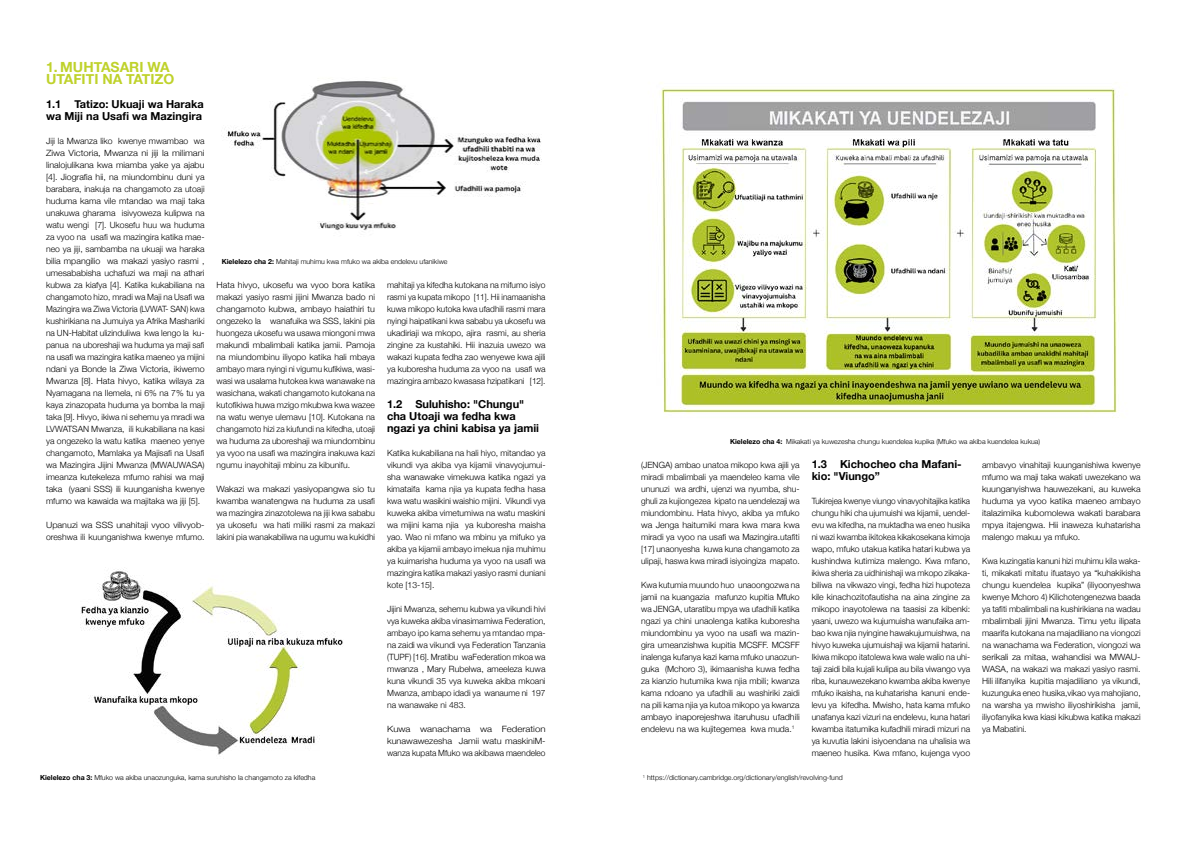
<style>
.page{position:relative;width:1191px;height:842px;background:#fff}
.page>*{position:absolute;margin:0;border:0;box-sizing:border-box;transform-origin:0 0}
.t1{font:700 14px/12px "Helvetica Neue";color:#bfd22b}
.t2{font:700 11px/12px "Helvetica Neue";color:#000}
.t3{font:300 8.6px/12px "Helvetica Neue";color:#000;text-align:justify}
.t4{font:300 8.6px/12px "Helvetica Neue";color:#000;text-align:justify;scale:.95 1}
.t5{font:300 8.6px/12px "Helvetica Neue";color:#000;text-align:justify;scale:.96 1}
.t6{font:300 8.6px/12px "Helvetica Neue";color:#000;scale:1.06 1}
.t7{font:300 8.6px/12px "Helvetica Neue";color:#000;text-align:justify;scale:1.12 1}
.t8{font:300 7px "Helvetica Neue";color:#000}
.s1{font-weight:700}
</style>
<div class="page">
<img style="left:80px;top:569px;width:263px;height:186px">
<img style="left:226px;top:79px;width:316px;height:153px">
<img style="left:660px;top:82px;width:458px;height:336px">
<h1 class="t1" style="left:46px;top:61px;width:130px">1. MUHTASARI WA<br>UTAFITI NA TATIZO</h1>
<p class="t2" style="left:46px;top:98px;width:159px">1.1 Tatizo: Ukuaji wa Haraka wa Miji na Usafi wa Mazingira</p>
<p class="t3" style="left:46px;top:134px;width:160px">Jiji la Mwanza liko kwenye mwambao wa Ziwa Victoria, Mwanza ni jiji la milimani linalojulikana kwa miamba yake ya ajabu [4]. Jiografia hii, na miundombinu duni ya barabara, inakuja na changamoto za utoaji huduma kama vile mtandao wa maji taka unakuwa gharama isivyoweza kulipwa na watu wengi [7]. Ukosefu huu wa huduma za vyoo na usafi wa mazingira katika mae&shy;neo ya jiji, sambamba na ukuaji wa haraka bilia mpangilio wa makazi yasiyo rasmi , umesababisha uchafuzi wa maji na athari kubwa za kiafya [4]. Katika kukabiliana na changamoto hizo, mradi wa Maji na Usafi wa Mazingira wa Ziwa Victoria (LVWAT- SAN) kwa kushirikiana na Jumuiya ya Afrika Mashariki na UN-Habitat ulizinduliwa kwa lengo la ku&shy;panua na uboreshaji wa huduma ya maji safi na usafi wa mazingira katika maeneo ya mijini ndani ya Bonde la Ziwa Victoria, ikiwemo Mwanza [8]. Hata hivyo, katika wilaya za Nyamagana na Ilemela, ni 6% na 7% tu ya kaya zinazopata huduma ya bomba la maji taka [9]. Hivyo, ikiwa ni sehemu ya mradi wa LVWATSAN Mwanza, ili kukabiliana na kasi ya ongezeko la watu katika maeneo yenye changamoto, Mamlaka ya Majisafi na Usafi wa Mazingira Jijini Mwanza (MWAUWASA) imeanza kutekeleza mfumo rahisi wa maji taka (yaani SSS) ili kuunganisha kwenye mfumo wa kawaida wa majitaka wa jiji [5].</p>
<p class="t6" style="left:46px;top:518px;width:151px">Upanuzi wa SSS unahitaji vyoo vilivyob&shy;oreshwa ili kuunganishwa kwenye mfumo.</p>
<p class="t8" style="left:222px;top:256px;width:227px"><span class="s1">Kielelezo cha 2:</span> Mahitaji muhimu kwa mfuko wa akiba endelevu ufanikiwe</p>
<p class="t3" style="left:217px;top:278px;width:160px">Hata hivyo, ukosefu wa vyoo bora katika makazi yasiyo rasmi jijini Mwanza bado ni changamoto kubwa, ambayo haiathiri tu ongezeko la wanafuika wa SSS, lakini pia huongeza ukosefu wa usawa miongoni mwa makundi mbalimbali katika jamii. Pamoja na miundombinu iliyopo katika hali mbaya ambayo mara nyingi ni vigumu kufikiwa, wasi&shy;wasi wa usalama hutokea kwa wanawake na wasichana, wakati changamoto kutokana na kutofikiwa huwa mzigo mkubwa kwa wazee na watu wenye ulemavu [10]. Kutokana na changamoto hizi za kiufundi na kifedha, utoaji wa huduma za uboreshaji wa miundombinu ya vyoo na usafi wa mazingira inakuwa kazi ngumu inayohitaji mbinu za kibunifu.</p>
<p class="t6" style="left:217px;top:482px;width:151px;text-align:justify">Wakazi wa makazi yasiyopangwa sio tu kwamba wanatengwa na huduma za usafi wa mazingira zinazotolewa na jiji kwa sababu ya ukosefu wa hati miliki rasmi za makazi lakini pia wanakabiliwa na ugumu wa kukidhi</p>
<p class="t3" style="left:387px;top:278px;width:160px">mahitaji ya kifedha kutokana na mifumo isiyo rasmi ya kupata mikopo [11]. Hii inamaanisha kuwa mikopo kutoka kwa ufadhili rasmi mara nyingi haipatikani kwa sababu ya ukosefu wa ukadiriaji wa mkopo, ajira rasmi, au sheria zingine za kustahiki. Hii inazuia uwezo wa wakazi kupata fedha zao wenyewe kwa ajili ya kuboresha huduma za vyoo na usafi wa mazingira ambazo kwasasa hzipatikani [12].</p>
<p class="t2" style="left:387px;top:398px;width:153px">1.2 Suluhisho: "Chungu" cha Utoaji wa fedha kwa ngazi ya chini kabisa ya jamii</p>
<p class="t3" style="left:387px;top:446px;width:160px">Katika kukabiliana na hali hiyo, mitandao ya vikundi vya akiba vya kijamii vinavyojumui&shy;sha wanawake vimekuwa katika ngazi ya kimataifa kama njia ya kupata fedha hasa kwa watu wasikini waishio mijini. Vikundi vya kuweka akiba vimetumiwa na watu maskini wa mijini kama njia ya kuboresha maisha yao. Wao ni mfano wa mbinu ya mifuko ya akiba ya kijamii ambayo imekua njia muhimu ya kuimarisha huduma ya vyoo na usafi wa mazingira katika makazi yasiyo rasmi duniani kote [13-15].</p>
<p class="t3" style="left:387px;top:602px;width:160px">Jijini Mwanza, sehemu kubwa ya vikundi hivi vya kuweka akiba vinasimamiwa Federation, ambayo ipo kama sehemu ya mtandao mpa&shy;na zaidi wa vikundi vya Federation Tanzania (TUPF) [16]. Mratibu waFederation mkoa wa mwanza , Mary Rubelwa, ameeleza kuwa kuna vikundi 35 vya kuweka akiba mkoani Mwanza, ambapo idadi ya wanaume ni 197 na wanawake ni 483.</p>
<p class="t7" style="left:387px;top:722px;width:143px">Kuwa wanachama wa Federation kunawawezesha Jamii watu maskiniM&shy;wanza kupata Mfuko wa akibawa maendeleo</p>
<p class="t8" style="left:40px;top:772px;width:277px"><span class="s1">Kielelezo cha 3:</span> Mfuko wa akiba unaozunguka, kama suruhisho la changamoto za kifedha</p>
<p class="t8" style="left:730px;top:436px;width:312px"><span class="s1">Kielelezo cha 4:</span> Mikakati ya kuwezesha chungu kuendelea kupika (Mfuko wa akiba kuendelea kukua)</p>
<p class="t3" style="left:641px;top:458px;width:160px">(JENGA) ambao unatoa mikopo kwa ajili ya miradi mbalimbali ya maendeleo kama vile ununuzi wa ardhi, ujenzi wa nyumba, shu&shy;ghuli za kujiongezea kipato na uendelezaji wa miundombinu. Hata hivyo, akiba ya mfuko wa Jenga haitumiki mara kwa mara kwa miradi ya vyoo na usafi wa Mazingira.utafiti [17] unaonyesha kuwa kuna changamoto za ulipaji, haswa kwa miradi isiyoingiza mapato.</p>
<p class="t3" style="left:641px;top:578px;width:160px">Kwa kutumia muundo huo unaoongozwa na jamii na kuangazia mafunzo kupitia Mfuko wa JENGA, utaratibu mpya wa ufadhili katika ngazi ya chini unaolenga katika kuboresha miundombinu ya vyoo na usafi wa mazin&shy;gira umeanzishwa kupitia MCSFF. MCSFF inalenga kufanya kazi kama mfuko unaozun&shy;guka (Mchoro 3), ikimaanisha kuwa fedha za kianzio hutumika kwa njia mbili; kwanza kama ndoano ya ufadhili au washiriki zaidi na pili kama njia ya kutoa mikopo ya kwanza ambayo inaporejeshwa itaruhusu ufadhili endelevu na wa kujitegemea kwa muda.<sup>1</sup></p>
<p class="t2" style="left:811px;top:458px;width:151px">1.3 Kichocheo cha Mafani&shy;kio: "Viungo”</p>
<p class="t4" style="left:811px;top:494px;width:168px">Tukirejea kwenye viungo vinavyohitajika katika chungu hiki cha ujumuishi wa kijamii, uendel&shy;evu wa kifedha, na muktadha wa eneo husika ni wazi kwamba ikitokea kikakosekana kimoja wapo, mfuko utakua katika hatari kubwa ya kushindwa kutimiza malengo. Kwa mfano, ikiwa sheria za uidhinishaji wa mkopo zikaka&shy;biliwa na vikwazo vingi, fedha hizi hupoteza kile kinachozitofautisha na aina zingine za mikopo inayotolewa na taasisi za kibenki: yaani, uwezo wa kujumuisha wanufaika am&shy;bao kwa njia nyingine hawakujumuishwa, na hivyo kuweka ujumuishaji wa kijamii hatarini.<br>Ikiwa mikopo itatolewa kwa wale walio na uhi&shy;taji zaidi bila kujali kulipa au bila viwango vya riba, kunauwezekano kwamba akiba kwenye mfuko ikaisha, na kuhatarisha kanuni ende&shy;levu ya kifedha. Mwisho, hata kama mfuko unafanya kazi vizuri na endelevu, kuna hatari kwamba itatumika kufadhili miradi mizuri na ya kuvutia lakini isiyoendana na uhalisia wa maeneo husika. Kwa mfano, kujenga vyoo</p>
<p class="t8" style="left:643px;top:772px;width:201px"><sup>1</sup> https://dictionary.cambridge.org/dictionary/english/revolving-fund</p>
<p class="t3" style="left:982px;top:458px;width:160px">ambavyo vinahitaji kuunganishiwa kwenye mfumo wa maji taka wakati uwezekano wa kuunganyishwa hauwezekani, au kuweka huduma ya vyoo katika maeneo ambayo italazimika kubomolewa wakati barabara mpya itajengwa. Hii inaweza kuhatarisha malengo makuu ya mfuko.</p>
<p class="t5" style="left:982px;top:554px;width:167px">Kwa kuzingatia kanuni hizi muhimu kila waka&shy;ti, mikakati mitatu ifuatayo ya “kuhakikisha chungu kuendelea kupika” (iliyoonyeshwa kwenye Mchoro 4) Kilichotengenezwa baada ya tafiti mbalimbali na kushirikiana na wadau mbalimbali jijini Mwanza. Timu yetu ilipata maarifa kutokana na majadiliano na viongozi na wanachama wa Federation, viongozi wa serikali za mitaa, wahandisi wa MWAU-WASA, na wakazi wa makazi yasiyo rasmi.<br>Hili ilifanyika kupitia majadiliano ya vikundi, kuzunguka eneo husika,vikao vya mahojiano, na warsha ya mwisho iliyoshirikisha jamii, iliyofanyika kwa kiasi kikubwa katika makazi ya Mabatini.</p>
</div>
